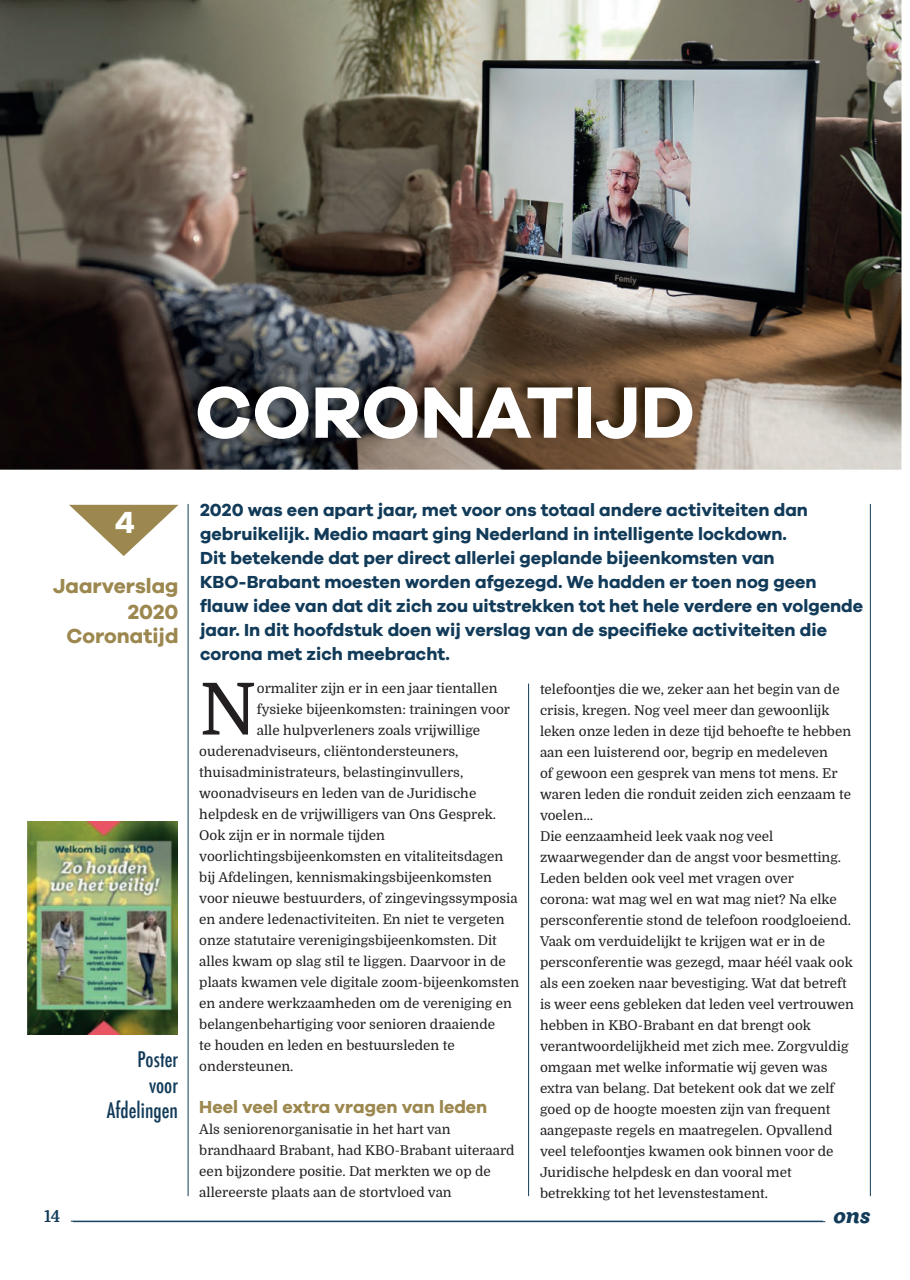
<style>
.page{position:relative;width:910px;height:1280px;background:#fff}
.page>*{position:absolute;margin:0;border:0;box-sizing:border-box;transform-origin:0 0}
.t1{font:700 75px "Galano Grotesque DEMO";color:#fff}
.t2{font:71.85px "Domine";color:#231f20}
.t3{font:700 31.5px "Galano Grotesque DEMO";color:#fff}
.t4{font:700 21px/24.8px "Galano Grotesque DEMO";color:#9c884f;text-align:right}
.t5{font:500 condensed 21px/25.5px "Futura";color:#123b59;text-align:right}
.t6{font:italic 800 21px "Ulises";color:#123b59}
.t7{font:700 18px/24px "Galano Grotesque DEMO";color:#123b59}
.t8{font:700 18px "Galano Grotesque DEMO";color:#9c884f}
.t9{font:700 16.5px "Domine";color:#123b59}
.t10{font:13.5px/21px "Domine";color:#231f20}
</style>
<div class="page">
<hr style="left:73px;top:1221px;width:752px;height:1px;background:#123b59">
<hr style="left:188px;top:504px;width:1px;height:692px;background:#123b59">
<hr style="left:870px;top:504px;width:1px;height:692px;background:#123b59">
<hr style="left:528px;top:683px;width:1px;height:513px;background:#123b59">
<img style="left:0;top:0;width:901px;height:470px">
<hr style="left:71px;top:1221px;width:752px;height:1px;background:#123b59">
<svg style="left:69px;top:505px;width:109px;height:51px"></svg>
<img style="left:182px;top:374px;width:511px;height:69px">
<img style="left:28px;top:821px;width:149px;height:213px">
<h1 class="t1" style="left:195px;top:381px;width:501px">CORONATIJD</h1>
<h3 class="t3" style="left:115px;top:509px;width:21px">4</h3>
<p class="t7" style="left:200px;top:498px;width:664px">2020 was een apart jaar, met voor ons totaal andere activiteiten dan gebruikelijk. Medio maart ging Nederland in intelligente lockdown.<br>Dit betekende dat per direct allerlei geplande bijeenkomsten van KBO-Brabant moesten worden afgezegd. We hadden er toen nog geen flauw idee van dat dit zich zou uitstrekken tot het hele verdere en volgende jaar. In dit hoofdstuk doen wij verslag van de specifieke activiteiten die corona met zich meebracht.</p>
<h3 class="t4" style="left:53px;top:575px;width:127px">Jaarverslag<br>2020<br>Coronatijd</h3>
<h3 class="t5" style="left:107px;top:1047px;width:73px">Poster voor<br>Afdelingen</h3>
<h2 class="t2" style="left:199px;top:670px;width:59px">N</h2>
<p class="t10" style="left:257px;top:678px;width:242px">ormaliter zijn er in een jaar tientallen</p>
<p class="t10" style="left:257px;top:699px;width:255px">fysieke bijeenkomsten: trainingen voor</p>
<p class="t10" style="left:257px;top:720px;width:225px">alle hulpverleners zoals vrijwillige</p>
<p class="t10" style="left:199px;top:741px;width:261px">ouderenadviseurs, cliëntondersteuners,</p>
<p class="t10" style="left:199px;top:762px;width:266px">thuisadministrateurs, belastinginvullers,</p>
<p class="t10" style="left:199px;top:783px;width:279px">woonadviseurs en leden van de Juridische</p>
<p class="t10" style="left:199px;top:804px;width:298px">helpdesk en de vrijwilligers van Ons Gesprek.</p>
<p class="t10" style="left:199px;top:825px;width:187px">Ook zijn er in normale tijden</p>
<p class="t10" style="left:199px;top:846px;width:306px">voorlichtingsbijeenkomsten en vitaliteitsdagen</p>
<p class="t10" style="left:199px;top:867px;width:294px">bij Afdelingen, kennismakingsbijeenkomsten</p>
<p class="t10" style="left:199px;top:888px;width:320px">voor nieuwe bestuurders, of zingevingssymposia</p>
<p class="t10" style="left:199px;top:909px;width:307px">en andere ledenactiviteiten. En niet te vergeten</p>
<p class="t10" style="left:199px;top:930px;width:299px">onze statutaire verenigingsbijeenkomsten. Dit</p>
<p class="t10" style="left:199px;top:951px;width:308px">alles kwam op slag stil te liggen. Daarvoor in de</p>
<p class="t10" style="left:199px;top:972px;width:321px">plaats kwamen vele digitale zoom-bijeenkomsten</p>
<p class="t10" style="left:199px;top:993px;width:314px">en andere werkzaamheden om de vereniging en</p>
<p class="t10" style="left:199px;top:1014px;width:297px">belangenbehartiging voor senioren draaiende</p>
<p class="t10" style="left:199px;top:1035px;width:257px">te houden en leden en bestuursleden te</p>
<p class="t10" style="left:199px;top:1056px;width:96px">ondersteunen.</p>
<h3 class="t8" style="left:199px;top:1099px;width:290px">Heel veel extra vragen van leden</h3>
<p class="t10" style="left:199px;top:1119px;width:317px">Als seniorenorganisatie in het hart van brandhaard Brabant, had KBO-Brabant uiteraard een bijzondere positie. Dat merkten we op de allereerste plaats aan de stortvloed van</p>
<p class="t10" style="left:540px;top:679px;width:315px">telefoontjes die we, zeker aan het begin van de crisis, kregen. Nog veel meer dan gewoonlijk leken onze leden in deze tijd behoefte te hebben aan een luisterend oor, begrip en medeleven<br>of gewoon een gesprek van mens tot mens. Er waren leden die ronduit zeiden zich eenzaam te voelen…<br>Die eenzaamheid leek vaak nog veel zwaarwegender dan de angst voor besmetting.<br>Leden belden ook veel met vragen over<br>corona: wat mag wel en wat mag niet? Na elke persconferentie stond de telefoon roodgloeiend.<br>Vaak om verduidelijkt te krijgen wat er in de persconferentie was gezegd, maar héél vaak ook als een zoeken naar bevestiging. Wat dat betreft is weer eens gebleken dat leden veel vertrouwen hebben in KBO-Brabant en dat brengt ook verantwoordelijkheid met zich mee. Zorgvuldig omgaan met welke informatie wij geven was extra van belang. Dat betekent ook dat we zelf goed op de hoogte moesten zijn van frequent aangepaste regels en maatregelen. Opvallend veel telefoontjes kwamen ook binnen voor de Juridische helpdesk en dan vooral met betrekking tot het levenstestament.</p>
<p class="t9" style="left:44px;top:1207px;width:18px">14</p>
<h3 class="t6" style="left:833px;top:1206px;width:39px">ons</h3>
</div>
